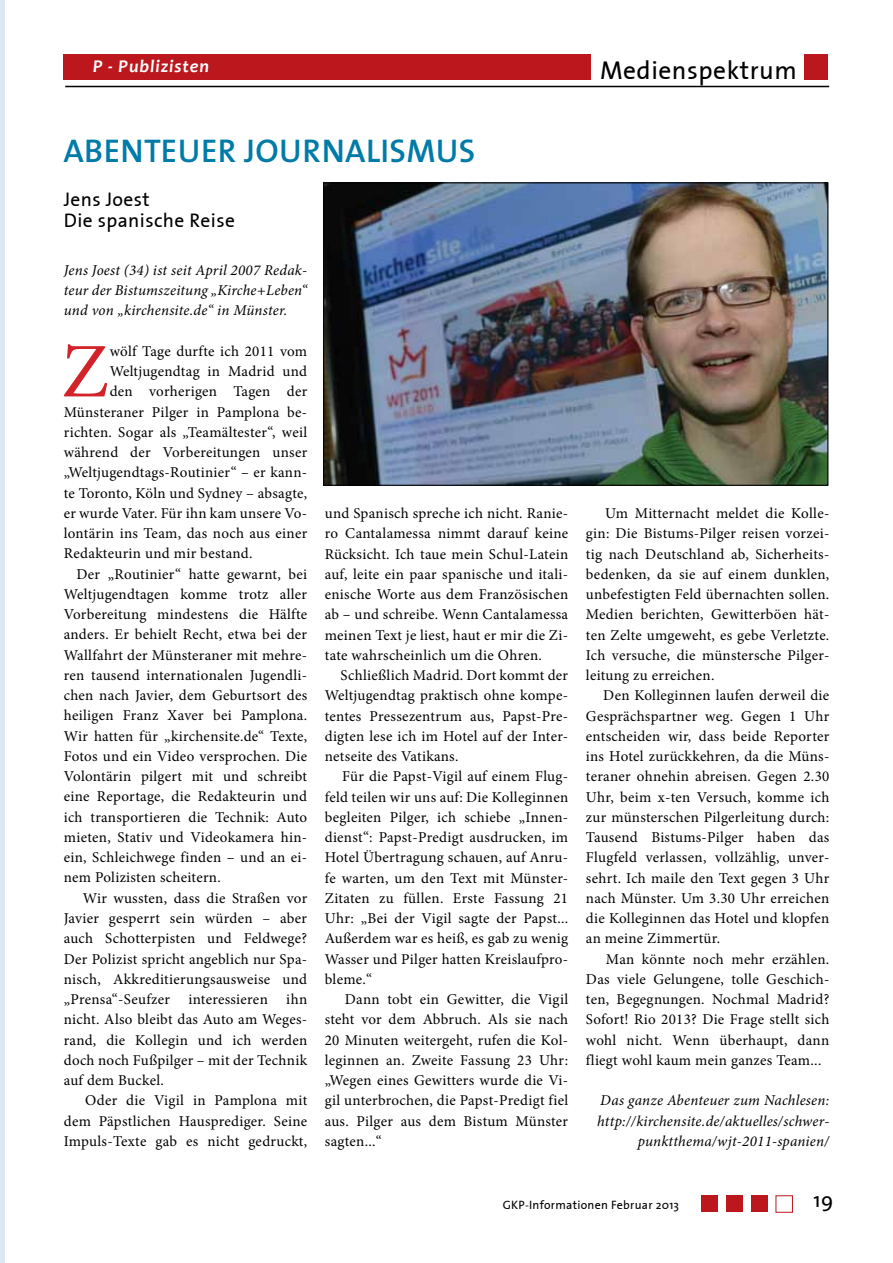
<style>
.page{position:relative;width:893px;height:1263px;background:#fff}
.page>*{position:absolute;margin:0;border:0;box-sizing:border-box;transform-origin:0 0}
.t1{font:77.25px "Minion Pro";color:#d2232a}
.t2{font:600 33px "The Sans";letter-spacing:.01em;color:#007ba8}
.t3{font:25.5px "The Sans Plain";letter-spacing:.02em;color:#000}
.t4{font:21px "The Sans Plain";color:#000}
.t5{font:19.5px/21px "The Sans Plain";letter-spacing:.02em;color:#000}
.t6{font:italic 700 18px "Candara";letter-spacing:.05em;color:#fff}
.t7{font:15px/20.2px "Minion Pro";letter-spacing:.02em;color:#000;text-align:justify}
.t8{font:italic 15px/20.2px "Minion Pro";letter-spacing:.015em;color:#000;text-align:justify}
.t9{font:12px "The Sans Plain";letter-spacing:.02em;color:#000}
</style>
<div class="page">
<div style="left:64px;top:54px;width:764px;height:26px;background:#bb171d"></div>
<div style="left:591px;top:47px;width:210px;height:39px;background:#fff"></div>
<hr style="left:65px;top:86px;width:764px;height:1px;background:#000">
<div style="left:702px;top:1195px;width:16px;height:17px;background:#bb171d"></div>
<div style="left:751px;top:1195px;width:17px;height:17px;background:#bb171d"></div>
<div style="left:726px;top:1195px;width:17px;height:17px;background:#bb171d"></div>
<div style="left:775px;top:1195px;width:18px;height:18px;border:1px solid #bb171d"></div>
<div style="left:0;top:0;width:5px;height:1263px;background:#dae8f0"></div>
<div style="left:593px;top:49px;width:211px;height:36px;background:#fff"></div>
<img style="left:325px;top:184px;width:501px;height:300px">
<div style="left:323px;top:182px;width:505px;height:304px;border:1px solid #000"></div>
<p class="t6" style="left:93px;top:55px;width:118px">P - Publizisten</p>
<h3 class="t3" style="left:600px;top:49px;width:198px">Medienspektrum</h3>
<h2 class="t2" style="left:63px;top:124px;width:413px">ABENTEUER JOURNALISMUS</h2>
<h3 class="t5" style="left:64px;top:188px;width:173px">Jens Joest<br>Die spanische Reise</h3>
<p class="t8" style="left:64px;top:260px;width:245px">Jens Joest (34) ist seit April 2007 Redak&shy;teur der Bistumszeitung „Kirche+Leben“ und von „kirchensite.de“ in Münster.</p>
<h1 class="t1" style="left:62px;top:320px;width:48px">Z</h1>
<p class="t7" style="left:110px;top:341px;width:199px">wölf Tage durfte ich 2011 vom</p>
<p class="t7" style="left:110px;top:361px;width:199px">Weltjugendtag in Madrid und</p>
<p class="t7" style="left:110px;top:382px;width:199px">den vorherigen Tagen der</p>
<p class="t7" style="left:64px;top:402px;width:245px">Münsteraner Pilger in Pamplona be-</p>
<p class="t7" style="left:64px;top:422px;width:245px">richten. Sogar als „Teamältester“, weil</p>
<p class="t7" style="left:64px;top:442px;width:245px">während der Vorbereitungen unser</p>
<p class="t7" style="left:64px;top:463px;width:245px">„Weltjugendtags-Routinier“ – er kann-</p>
<p class="t7" style="left:64px;top:483px;width:245px">te Toronto, Köln und Sydney – absagte,</p>
<p class="t7" style="left:64px;top:503px;width:245px">er wurde Vater. Für ihn kam unsere Vo-</p>
<p class="t7" style="left:64px;top:523px;width:245px">lontärin ins Team, das noch aus einer</p>
<p class="t7" style="left:64px;top:544px;width:190px">Redakteurin und mir bestand.</p>
<p class="t7" style="left:77px;top:564px;width:232px">Der „Routinier“ hatte gewarnt, bei</p>
<p class="t7" style="left:64px;top:584px;width:245px">Weltjugendtagen komme trotz aller</p>
<p class="t7" style="left:64px;top:604px;width:245px">Vorbereitung mindestens die Hälfte</p>
<p class="t7" style="left:64px;top:625px;width:245px">anders. Er behielt Recht, etwa bei der</p>
<p class="t7" style="left:64px;top:645px;width:245px">Wallfahrt der Münsteraner mit mehre-</p>
<p class="t7" style="left:64px;top:665px;width:245px">ren tausend internationalen Jugendli-</p>
<p class="t7" style="left:64px;top:685px;width:245px">chen nach Javier, dem Geburtsort des</p>
<p class="t7" style="left:64px;top:706px;width:245px">heiligen Franz Xaver bei Pamplona.</p>
<p class="t7" style="left:64px;top:726px;width:245px">Wir hatten für „kirchensite.de“ Texte,</p>
<p class="t7" style="left:64px;top:746px;width:245px">Fotos und ein Video versprochen. Die</p>
<p class="t7" style="left:64px;top:766px;width:245px">Volontärin pilgert mit und schreibt</p>
<p class="t7" style="left:64px;top:787px;width:245px">eine Reportage, die Redakteurin und</p>
<p class="t7" style="left:64px;top:807px;width:245px">ich transportieren die Technik: Auto</p>
<p class="t7" style="left:64px;top:827px;width:245px">mieten, Stativ und Videokamera hin-</p>
<p class="t7" style="left:64px;top:847px;width:245px">ein, Schleichwege finden – und an ei-</p>
<p class="t7" style="left:64px;top:868px;width:159px">nem Polizisten scheitern.</p>
<p class="t7" style="left:83px;top:888px;width:226px">Wir wussten, dass die Straßen vor</p>
<p class="t7" style="left:64px;top:908px;width:245px">Javier gesperrt sein würden – aber</p>
<p class="t7" style="left:64px;top:928px;width:245px">auch Schotterpisten und Feldwege?</p>
<p class="t7" style="left:64px;top:949px;width:245px">Der Polizist spricht angeblich nur Spa-</p>
<p class="t7" style="left:64px;top:969px;width:245px">nisch, Akkreditierungsausweise und</p>
<p class="t7" style="left:64px;top:989px;width:245px">„Prensa“-Seufzer interessieren ihn</p>
<p class="t7" style="left:64px;top:1009px;width:245px">nicht. Also bleibt das Auto am Weges-</p>
<p class="t7" style="left:64px;top:1030px;width:245px">rand, die Kollegin und ich werden</p>
<p class="t7" style="left:64px;top:1050px;width:245px">doch noch Fußpilger – mit der Technik</p>
<p class="t7" style="left:64px;top:1070px;width:101px">auf dem Buckel.</p>
<p class="t7" style="left:85px;top:1090px;width:224px">Oder die Vigil in Pamplona mit</p>
<p class="t7" style="left:64px;top:1111px;width:245px">dem Päpstlichen Hausprediger. Seine</p>
<p class="t7" style="left:64px;top:1131px;width:245px">Impuls-Texte gab es nicht gedruckt,</p>
<p class="t7" style="left:325px;top:503px;width:245px">und Spanisch spreche ich nicht. Ranie&shy;ro Cantalamessa nimmt darauf keine Rücksicht. Ich taue mein Schul-Latein auf, leite ein paar spanische und itali&shy;enische Worte aus dem Französischen ab – und schreibe. Wenn Cantalamessa meinen Text je liest, haut er mir die Zi&shy;tate wahrscheinlich um die Ohren.</p>
<p class="t7" style="left:325px;top:665px;width:245px;text-indent:16px">Schließlich Madrid. Dort kommt der Weltjugendtag praktisch ohne kompe&shy;tentes Pressezentrum aus, Papst-Pre&shy;digten lese ich im Hotel auf der Inter&shy;netseite des Vatikans.</p>
<p class="t7" style="left:325px;top:766px;width:245px;text-indent:17px">Für die Papst-Vigil auf einem Flug&shy;feld teilen wir uns auf: Die Kolleginnen begleiten Pilger, ich schiebe „Innen&shy;dienst“: Papst-Predigt ausdrucken, im Hotel Übertragung schauen, auf Anru&shy;fe warten, um den Text mit Münster-Zitaten zu füllen. Erste Fassung 21<br>Uhr: „Bei der Vigil sagte der Papst...<br>Außerdem war es heiß, es gab zu wenig Wasser und Pilger hatten Kreislaufpro&shy;bleme.“</p>
<p class="t7" style="left:325px;top:989px;width:245px;text-indent:20px">Dann tobt ein Gewitter, die Vigil steht vor dem Abbruch. Als sie nach 20 Minuten weitergeht, rufen die Kol&shy;leginnen an. Zweite Fassung 23 Uhr: „Wegen eines Gewitters wurde die Vi&shy;gil unterbrochen, die Papst-Predigt fiel aus. Pilger aus dem Bistum Münster sagten...“</p>
<p class="t7" style="left:586px;top:503px;width:245px;text-indent:19px">Um Mitternacht meldet die Kolle&shy;gin: Die Bistums-Pilger reisen vorzei&shy;tig nach Deutschland ab, Sicherheits&shy;bedenken, da sie auf einem dunklen, unbefestigten Feld übernachten sollen.<br>Medien berichten, Gewitterböen hät&shy;ten Zelte umgeweht, es gebe Verletzte.<br>Ich versuche, die münstersche Pilger&shy;leitung zu erreichen.</p>
<p class="t7" style="left:586px;top:685px;width:245px;text-indent:17px">Den Kolleginnen laufen derweil die Gesprächspartner weg. Gegen 1 Uhr entscheiden wir, dass beide Reporter ins Hotel zurückkehren, da die Müns&shy;teraner ohnehin abreisen. Gegen 2.30<br>Uhr, beim x-ten Versuch, komme ich zur münsterschen Pilgerleitung durch:<br>Tausend Bistums-Pilger haben das Flugfeld verlassen, vollzählig, unver&shy;sehrt. Ich maile den Text gegen 3 Uhr nach Münster. Um 3.30 Uhr erreichen die Kolleginnen das Hotel und klopfen an meine Zimmertür.</p>
<p class="t7" style="left:586px;top:949px;width:245px;text-indent:20px">Man könnte noch mehr erzählen.<br>Das viele Gelungene, tolle Geschich&shy;ten, Begegnungen. Nochmal Madrid?<br>Sofort! Rio 2013? Die Frage stellt sich wohl nicht. Wenn überhaupt, dann fliegt wohl kaum mein ganzes Team...</p>
<p class="t8" style="left:597px;top:1090px;width:234px;text-align:right">Das ganze Abenteuer zum Nachlesen: http://kirchensite.de/aktuelles/schwer&shy;punktthema/wjt-2011-spanien/</p>
<p class="t9" style="left:503px;top:1195px;width:178px">GKP-Informationen Februar 2013</p>
<h3 class="t4" style="left:813px;top:1183px;width:21px">19</h3>
</div>
